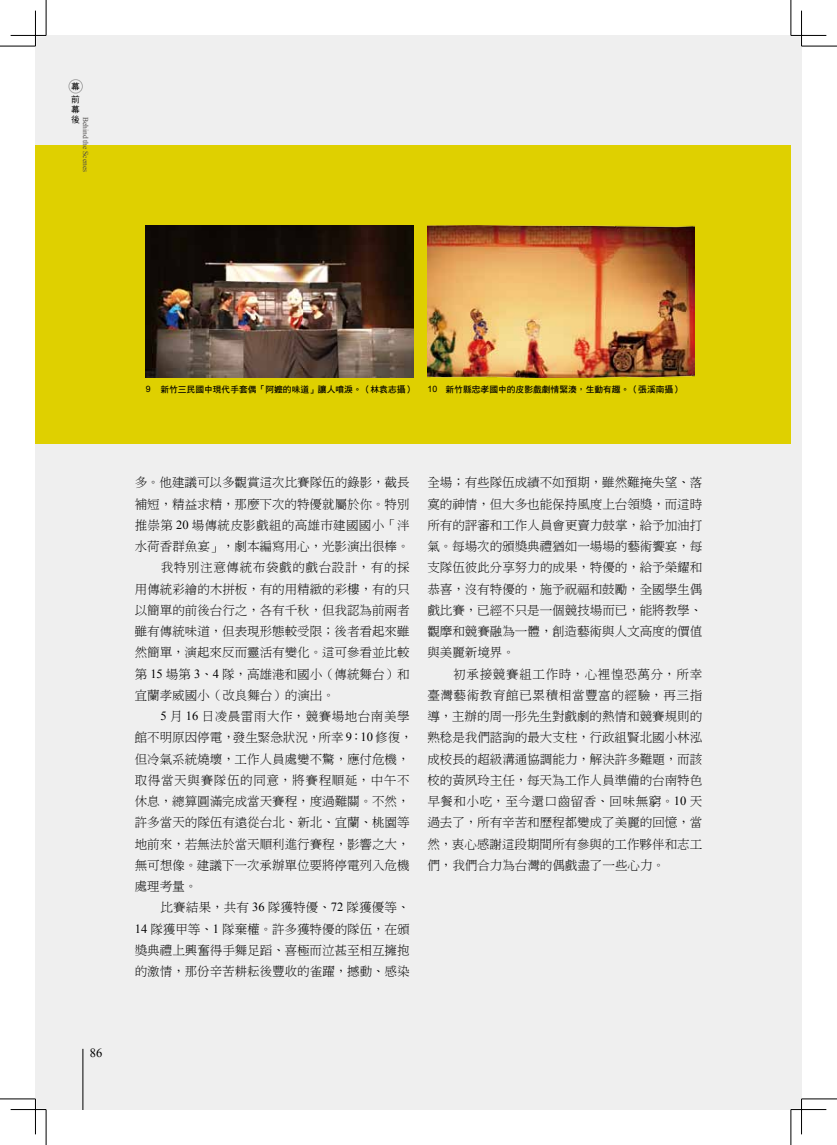
<style>
.page{position:relative;width:837px;height:1145px;background:#fff}
.page>*{position:absolute;margin:0;border:0;box-sizing:border-box;transform-origin:0 0}
.t1{font:12.5px/21.2px "DF Ming Lt HK BF";color:#000;text-align:justify}
.t2{font:12.5px "DF Ming Lt HK BF";letter-spacing:.055em;color:#000}
.t3{font:12.5px "DF Ming Lt HK BF";letter-spacing:.025em;color:#000}
.t4{font:12.5px "DF Ming Lt HK BF";letter-spacing:.045em;color:#000}
.t5{font:12.5px "Times New Roman";color:#000}
.t6{font:8.75px "DF Hei Bd HKP BF";color:#000}
.t7{font:8.75px/13.4px "DF Hei Md HKP BF";color:#000}
.t8{font:7.5px "Times New Roman";color:#4c4948}
.s1{font-family:"Arial"}
.s2{font-family:"Times New Roman"}
</style>
<div class="page">
<div style="left:35px;top:35px;width:766px;height:1074px;background:#efefef"></div>
<div style="left:35px;top:145px;width:755px;height:299px;background:#dfd000"></div>
<hr style="left:83px;top:1048px;width:1px;height:61px;background:#000">
<div style="left:69px;top:79px;width:13px;height:14px;border:1px solid #000;border-radius:50%"></div>
<img style="left:146px;top:225px;width:267px;height:153px">
<img style="left:427px;top:226px;width:267px;height:152px">
<hr style="left:11px;top:1108px;width:35px;height:2px;background:#fff">
<hr style="left:790px;top:1108px;width:36px;height:2px;background:#fff">
<hr style="left:800px;top:11px;width:2px;height:35px;background:#fff">
<hr style="left:800px;top:1098px;width:2px;height:36px;background:#fff">
<hr style="left:0;top:46px;width:35px;height:1px;background:#000">
<hr style="left:801px;top:46px;width:35px;height:1px;background:#000">
<hr style="left:0;top:1098px;width:35px;height:1px;background:#000">
<hr style="left:801px;top:1098px;width:35px;height:1px;background:#000">
<hr style="left:46px;top:0;width:1px;height:35px;background:#000">
<hr style="left:46px;top:1109px;width:1px;height:35px;background:#000">
<hr style="left:790px;top:0;width:1px;height:35px;background:#000">
<hr style="left:790px;top:1109px;width:1px;height:35px;background:#000">
<hr style="left:11px;top:35px;width:35px;height:1px;background:#000">
<hr style="left:790px;top:35px;width:36px;height:1px;background:#000">
<hr style="left:11px;top:1109px;width:35px;height:1px;background:#000">
<hr style="left:790px;top:1109px;width:36px;height:1px;background:#000">
<hr style="left:35px;top:11px;width:1px;height:35px;background:#000">
<hr style="left:35px;top:1098px;width:1px;height:36px;background:#000">
<hr style="left:801px;top:11px;width:1px;height:35px;background:#000">
<hr style="left:801px;top:1098px;width:1px;height:36px;background:#000">
<p class="t7" style="left:71px;top:80px;width:10px">幕前</p>
<p class="t7" style="left:71px;top:105px;width:10px;line-height:10px">幕後</p>
<p class="t8" style="left:91px;top:117px;width:57px;rotate:90deg">Behind the Scenes</p>
<p class="t6" style="left:146px;top:384px;width:270px"><span class="s1">9</span> 新竹三民國中現代手套偶「阿嬤的味道」讓人噴淚。（林袁志攝）</p>
<p class="t6" style="left:427px;top:384px;width:256px"><span class="s1">10</span> 新竹縣忠孝國中的皮影戲劇情緊湊，生動有趣。（張溪南攝）</p>
<p class="t5" style="left:90px;top:1044px;width:14px">86</p>
<p class="t1" style="left:135px;top:472px;width:276px">多。他建議可以多觀賞這次比賽隊伍的錄影，截長</p>
<p class="t1" style="left:135px;top:493px;width:276px">補短，精益求精，那麼下次的特優就屬於你。特別</p>
<p class="t3" style="left:135px;top:519px;width:276px">推崇第 <span class="s2">20</span> 場傳統皮影戲組的高雄市建國國小「泮</p>
<p class="t1" style="left:135px;top:535px;width:276px">水荷香群魚宴」，劇本編寫用心，光影演出很棒。</p>
<p class="t2" style="left:161px;top:561px;width:250px">我特別注意傳統布袋戲的戲台設計，有的採</p>
<p class="t1" style="left:135px;top:578px;width:276px">用傳統彩繪的木拼板，有的用精緻的彩樓，有的只</p>
<p class="t1" style="left:135px;top:599px;width:276px">以簡單的前後台行之，各有千秋，但我認為前兩者</p>
<p class="t1" style="left:135px;top:620px;width:276px">雖有傳統味道，但表現形態較受限；後者看起來雖</p>
<p class="t1" style="left:135px;top:642px;width:276px">然簡單，演起來反而靈活有變化。這可參看並比較</p>
<p class="t1" style="left:135px;top:663px;width:276px">第 <span class="s2">15</span> 場第 <span class="s2">3</span>、<span class="s2">4</span> 隊，高雄港和國小（傳統舞台）和</p>
<p class="t1" style="left:135px;top:684px;width:202px">宜蘭孝威國小（改良舞台）的演出。</p>
<p class="t4" style="left:161px;top:710px;width:250px"><span class="s2">5</span> 月 <span class="s2">16</span> 日凌晨雷雨大作，競賽場地台南美學</p>
<p class="t1" style="left:135px;top:727px;width:279px">館不明原因停電，發生緊急狀況，所幸 <span class="s2">9</span>：<span class="s2">10</span> 修復，</p>
<p class="t1" style="left:135px;top:748px;width:276px">但冷氣系統燒壞，工作人員處變不驚，應付危機，</p>
<p class="t2" style="left:135px;top:774px;width:276px">取得當天與賽隊伍的同意，將賽程順延，中午不</p>
<p class="t1" style="left:135px;top:790px;width:276px">休息，總算圓滿完成當天賽程，度過難關。不然，</p>
<p class="t1" style="left:135px;top:812px;width:276px">許多當天的隊伍有遠從台北、新北、宜蘭、桃園等</p>
<p class="t1" style="left:135px;top:833px;width:276px">地前來，若無法於當天順利進行賽程，影響之大，</p>
<p class="t1" style="left:135px;top:854px;width:276px">無可想像。建議下一次承辦單位要將停電列入危機</p>
<p class="t1" style="left:135px;top:875px;width:64px">處理考量。</p>
<p class="t1" style="left:161px;top:897px;width:250px">比賽結果，共有 <span class="s2">36</span> 隊獲特優、<span class="s2">72</span> 隊獲優等、</p>
<p class="t1" style="left:135px;top:918px;width:276px"><span class="s2">14</span> 隊獲甲等、<span class="s2">1</span> 隊棄權。許多獲特優的隊伍，在頒</p>
<p class="t1" style="left:135px;top:939px;width:276px">獎典禮上興奮得手舞足蹈、喜極而泣甚至相互擁抱</p>
<p class="t1" style="left:135px;top:960px;width:276px">的激情，那份辛苦耕耘後豐收的雀躍，撼動、感染</p>
<p class="t1" style="left:427px;top:472px;width:276px">全場；有些隊伍成績不如預期，雖然難掩失望、落寞的神情，但大多也能保持風度上台領獎，而這時所有的評審和工作人員會更賣力鼓掌，給予加油打氣。每場次的頒獎典禮猶如一場場的藝術饗宴，每支隊伍彼此分享努力的成果，特優的，給予榮耀和恭喜，沒有特優的，施予祝福和鼓勵，全國學生偶戲比賽，已經不只是一個競技場而已，能將教學、觀摩和競賽融為一體，創造藝術與人文高度的價值與美麗新境界。</p>
<p class="t1" style="left:427px;top:663px;width:276px;text-indent:26px">初承接競賽組工作時，心裡惶恐萬分，所幸臺灣藝術教育館已累積相當豐富的經驗，再三指導，主辦的周一彤先生對戲劇的熱情和競賽規則的熟稔是我們諮詢的最大支柱，行政組賢北國小林泓成校長的超級溝通協調能力，解決許多難題，而該校的黃夙玲主任，每天為工作人員準備的台南特色早餐和小吃，至今還口齒留香、回味無窮。<span class="s2">10</span> 天過去了，所有辛苦和歷程都變成了美麗的回憶，當然，衷心感謝這段期間所有參與的工作夥伴和志工們，我們合力為台灣的偶戲盡了一些心力。</p>
</div>
